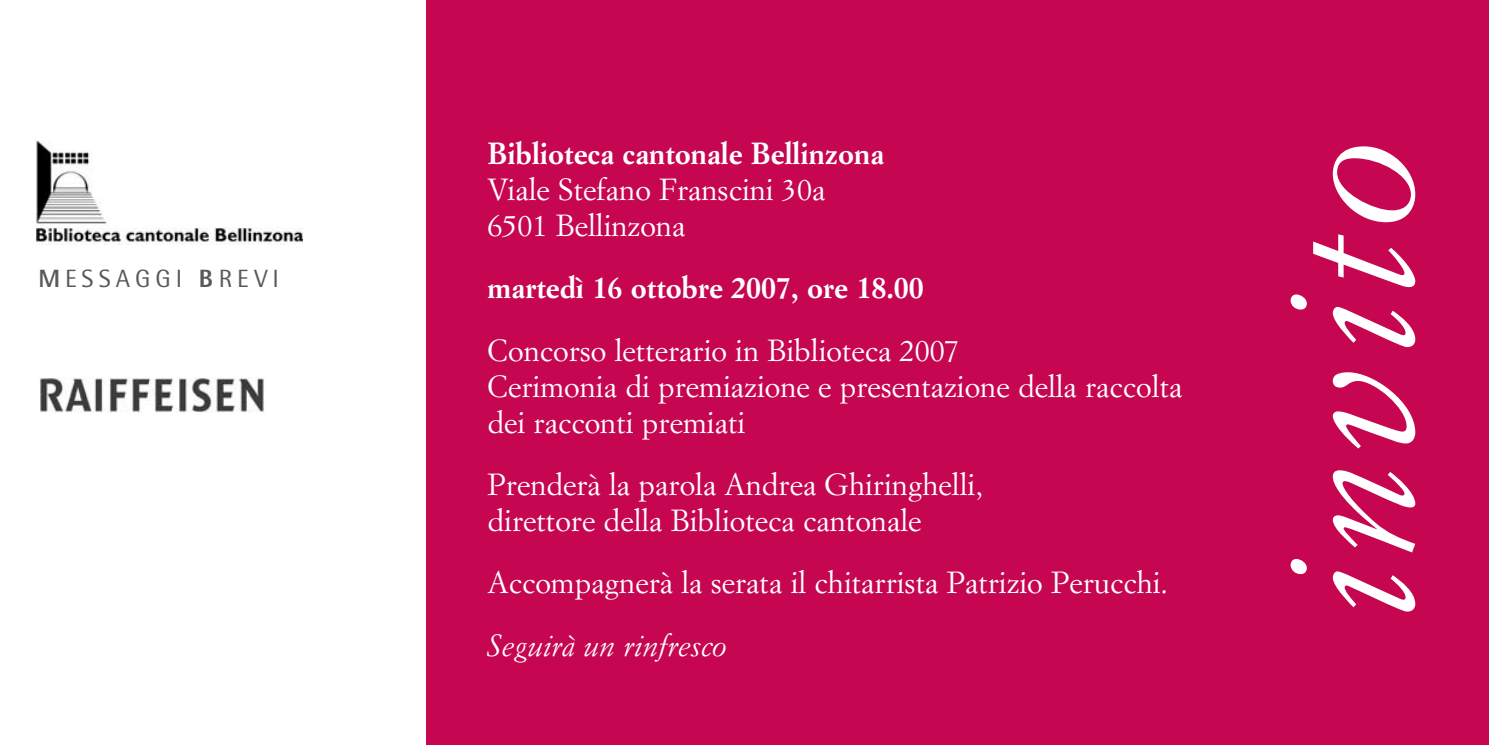
<style>
.page{position:relative;width:1489px;height:745px;background:#fff}
.page>*{position:absolute;margin:0;border:0;box-sizing:border-box;transform-origin:0 0}
.t1{font:italic 180px "Simoncini Garamond";color:#fff}
.t2{font:30px/36px "Simoncini Garamond";color:#fff}
.t3{font:700 30px "Simoncini Garamond";color:#fff}
.t4{font:italic 30px "Simoncini Garamond";color:#fff}
.t5{font:25px "Rotis Semi Sans";letter-spacing:.2em;color:#58595b}
.s1{font-weight:800}
</style>
<div class="page">
<div style="left:426px;top:0;width:1062px;height:743px;background:#c60651"></div>
<img style="left:36px;top:141px;width:267px;height:103px">
<img style="left:40px;top:377px;width:224px;height:35px">
<p class="t5" style="left:38px;top:270px;width:242px"><span class="s1">M</span>ESSAGGI <span class="s1">B</span>REVI</p>
<p class="t3" style="left:487px;top:141px;width:398px">Biblioteca cantonale Bellinzona</p>
<p class="t2" style="left:487px;top:174px;width:339px">Viale Stefano Franscini 30a<br>6501 Bellinzona</p>
<p class="t3" style="left:487px;top:275px;width:438px">martedì 16 ottobre 2007, ore 18.00</p>
<p class="t2" style="left:487px;top:334px;width:696px">Concorso letterario in Biblioteca 2007<br>Cerimonia di premiazione e presentazione della raccolta dei racconti premiati</p>
<p class="t2" style="left:487px;top:468px;width:497px">Prenderà la parola Andrea Ghiringhelli, direttore della Biblioteca cantonale</p>
<p class="t2" style="left:487px;top:566px;width:682px">Accompagnerà la serata il chitarrista Patrizio Perucchi.</p>
<p class="t4" style="left:487px;top:632px;width:240px">Seguirà un rinfresco</p>
<h1 class="t1" style="left:1273px;top:616px;width:477px;rotate:-90deg">invito</h1>
</div>
